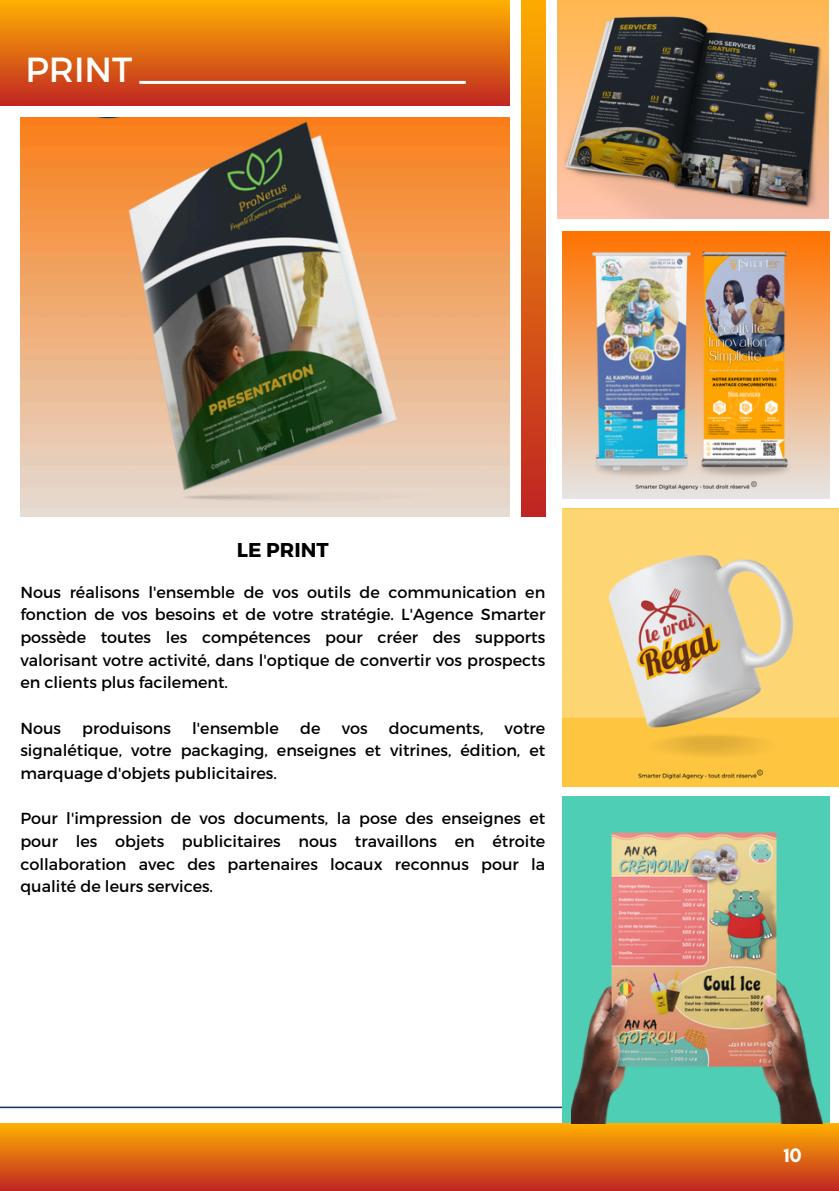
<style>
.page{position:relative;width:839px;height:1191px;background:#fff}
.page>*{position:absolute;margin:0;border:0;box-sizing:border-box;transform-origin:0 0}
.t1{font:34.8px "Montserrat";color:#fff}
.t2{font:700 20px "Montserrat";color:#000}
.t3{font:700 20px "Glacial Indifference";color:#fff}
.t4{font:16px/22.6px "Montserrat";color:#000;text-align:justify}
</style>
<div class="page">
<div style="left:0;top:0;width:509px;height:106px;background:linear-gradient(to bottom,#ffb000,#c02723)"></div>
<div style="left:521px;top:0;width:24px;height:516px;background:linear-gradient(to bottom,#fdab01,#c02423)"></div>
<hr style="left:0;top:1107px;width:629px;height:1px;background:#142f61">
<div style="left:0;top:1123px;width:838px;height:68px;background:linear-gradient(to bottom,#ffb100,#c12722)"></div>
<hr style="left:139px;top:81px;width:326px;height:3px;background:#feffff">
<img style="left:557px;top:0;width:272px;height:219px">
<img style="left:20px;top:118px;width:489px;height:399px">
<img style="left:562px;top:231px;width:267px;height:267px">
<div style="left:562px;top:796px;width:267px;height:327px;background:#4dceb5"></div>
<img style="left:571px;top:805px;width:259px;height:318px">
<img style="left:562px;top:509px;width:276px;height:277px">
<h1 class="t1" style="left:26px;top:47px;width:108px">PRINT</h1>
<p class="t2" style="left:237px;top:537px;width:93px">LE PRINT</p>
<p class="t4" style="left:20px;top:580px;width:526px">Nous réalisons l'ensemble de vos outils de communication en fonction de vos besoins et de votre stratégie. L'Agence Smarter possède toutes les compétences pour créer des supports valorisant votre activité, dans l'optique de convertir vos prospects en clients plus facilement.</p>
<p class="t4" style="left:20px;top:716px;width:42px">Nous</p>
<p class="t4" style="left:82px;top:716px;width:90px">produisons</p>
<p class="t4" style="left:192px;top:716px;width:88px">l'ensemble</p>
<p class="t4" style="left:300px;top:716px;width:22px">de</p>
<p class="t4" style="left:342px;top:716px;width:27px">vos</p>
<p class="t4" style="left:389px;top:716px;width:96px">documents,</p>
<p class="t4" style="left:20px;top:716px;width:526px;text-indent:484px">votre signalétique, votre packaging, enseignes et vitrines, édition, et marquage d'objets publicitaires.</p>
<p class="t4" style="left:20px;top:806px;width:526px">Pour l'impression de vos documents, la pose des enseignes et pour les objets publicitaires nous travaillons en étroite collaboration avec des partenaires locaux reconnus pour la qualité de leurs services.</p>
<p class="t3" style="left:783px;top:1143px;width:20px">10</p>
</div>
